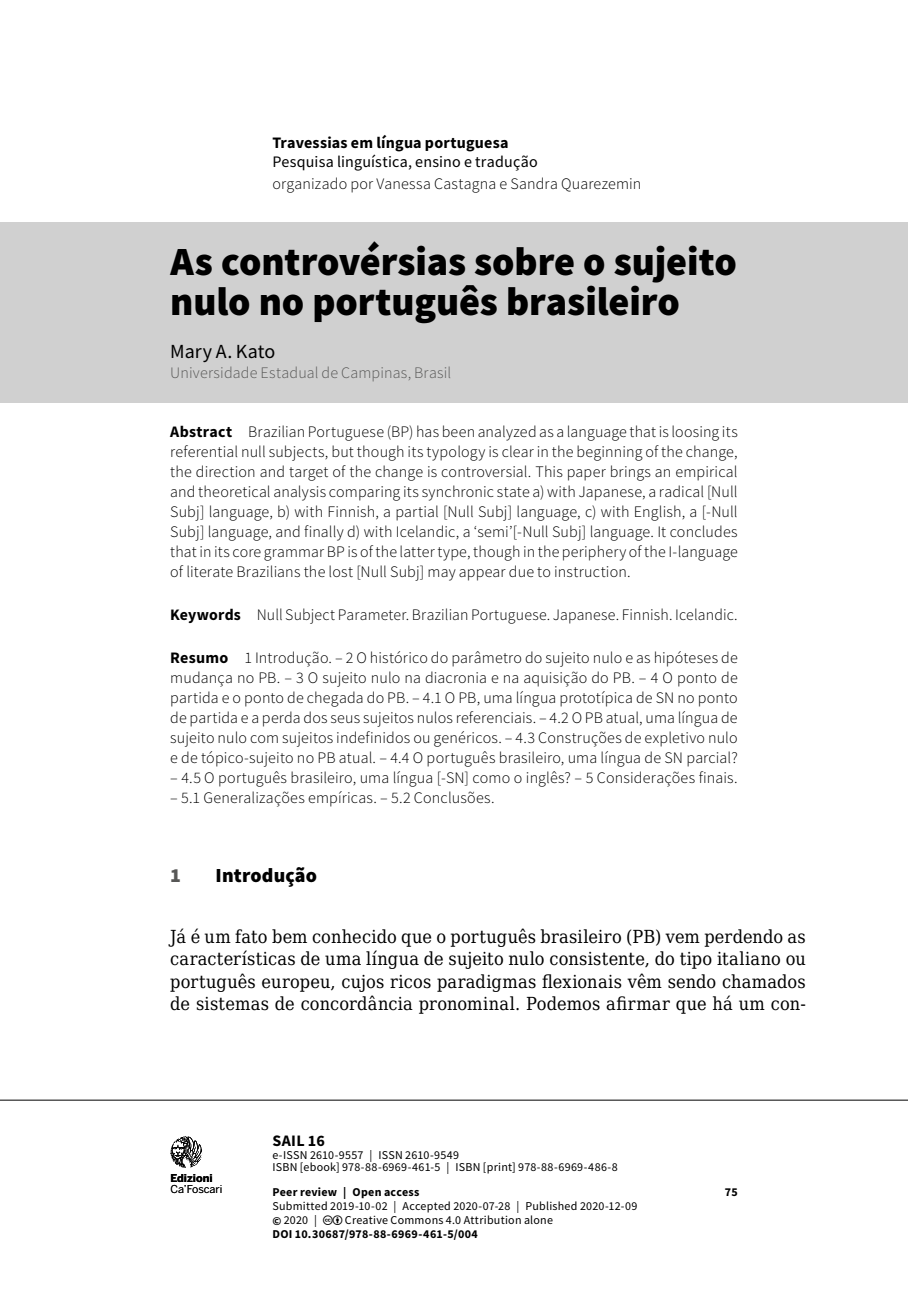
<style>
.page{position:relative;width:908px;height:1304px;background:#fff}
.page>*{position:absolute;margin:0;border:0;box-sizing:border-box;transform-origin:0 0}
._9101-ecf-titolo-sag{font:900 40px/40px "Source Sans Pro";color:#000}
._9103-ecf-autore-sag{font:20px "Source Sans Pro";color:#000}
.t1{font:900 20px "Source Sans Pro";letter-spacing:.01em;color:#000}
.t2{font:900 20px "Source Sans Pro";color:#575756}
._031-ecf-para-1{font:18px/22.4px "DejaVu Serif Condensed";letter-spacing:.01em;color:#000;text-align:justify}
._9105-ecf-abstract{font:300 16px/20px "Source Sans Pro";letter-spacing:.01em;color:#000;text-align:justify}
._9106-ecf-sommario{font:300 16px/20px "Source Sans Pro";letter-spacing:.01em;color:#000;text-align:justify}
._9107-ecf-keywords{font:300 16px "Source Sans Pro";letter-spacing:.01em;color:#000}
._9104-ecf-autore-aff{font:300 16px "Source Sans Pro";letter-spacing:.01em;color:#575756}
.t3{font:16px "Source Sans Pro";letter-spacing:.01em;color:#000}
.t4{font:700 16px "Source Sans Pro";letter-spacing:.015em;color:#000}
.t5{font:12px/12.4px "Source Sans Pro";letter-spacing:.02em;color:#000}
.t6{font:700 12px "Source Sans Pro";letter-spacing:.025em;color:#000}
.t7{font:10.8px "Benton Sans";letter-spacing:-.01em;color:#000}
.t8{font:700 10.8px "Benton Sans";color:#000}
.s1{font-weight:700}
</style>
<div class="page">
<hr style="left:0;top:1100px;width:907px;height:1px;background:#000">
<svg style="left:170px;top:1136px;width:32px;height:32px"></svg>
<div style="left:0;top:223px;width:907px;height:180px;background:#d0d0d0"></div>
<p class="t4" style="left:272px;top:132px;width:237px">Travessias em língua portuguesa</p>
<p class="t3" style="left:272px;top:152px;width:267px">Pesquisa linguística, ensino e tradução</p>
<p class="_9105-ecf-abstract" style="left:272px;top:174px;width:370px">organizado por Vanessa Castagna e Sandra Quarezemin</p>
<p class="_9101-ecf-titolo-sag" style="left:170px;top:241px;width:568px">As controvérsias sobre o sujeito nulo no português brasileiro</p>
<p class="_9103-ecf-autore-sag" style="left:170px;top:339px;width:106px">Mary A. Kato</p>
<p class="_9104-ecf-autore-aff" style="left:170px;top:363px;width:282px">Universidade Estadual de Campinas, Brasil</p>
<p class="_9105-ecf-abstract" style="left:170px;top:422px;width:569px"><span class="s1">Abstract</span> Brazilian Portuguese (BP) has been analyzed as a language that is loosing its referential null subjects, but though its typology is clear in the beginning of the change, the direction and target of the change is controversial. This paper brings an empirical and theoretical analysis comparing its synchronic state a) with Japanese, a radical [Null Subj] language, b) with Finnish, a partial [Null Subj] language, c) with English, a [-Null Subj] language, and finally d) with Icelandic, a ‘semi’[-Null Subj] language. It concludes that in its core grammar BP is of the latter type, though in the periphery of the I-language of literate Brazilians the lost [Null Subj] may appear due to instruction.</p>
<p class="_9107-ecf-keywords" style="left:170px;top:605px;width:568px"><span class="s1">Keywords</span> Null Subject Parameter. Brazilian Portuguese. Japanese. Finnish. Icelandic.</p>
<p class="_9106-ecf-sommario" style="left:170px;top:647px;width:568px"><span class="s1">Resumo</span> 1 Introdução. – 2 O histórico do parâmetro do sujeito nulo e as hipóteses de mudança no PB. – 3 O sujeito nulo na diacronia e na aquisição do PB. – 4 O ponto de partida e o ponto de chegada do PB. – 4.1 O PB, uma língua prototípica de SN no ponto de partida e a perda dos seus sujeitos nulos referenciais. – 4.2 O PB atual, uma língua de sujeito nulo com sujeitos indefinidos ou genéricos. – 4.3 Construções de expletivo nulo e de tópico-sujeito no PB atual. – 4.4 O português brasileiro, uma língua de SN parcial?</p>
<p class="_9106-ecf-sommario" style="left:170px;top:767px;width:568px">– 4.5 O português brasileiro, uma língua [-SN] como o inglês? – 5 Considerações finais.</p>
<p class="_9106-ecf-sommario" style="left:170px;top:787px;width:326px">– 5.1 Generalizações empíricas. – 5.2 Conclusões.</p>
<p class="t2" style="left:170px;top:862px;width:12px">1</p>
<p class="t1" style="left:215px;top:862px;width:103px">Introdução</p>
<p class="_031-ecf-para-1" style="left:170px;top:925px;width:636px">Já é um fato bem conhecido que o português brasileiro (PB) vem perdendo as características de uma língua de sujeito nulo consistente, do tipo italiano ou português europeu, cujos ricos paradigmas flexionais vêm sendo chamados de sistemas de concordância pronominal. Podemos afirmar que há um con-</p>
<p class="t8" style="left:170px;top:1171px;width:44px">Edizioni</p>
<p class="t7" style="left:170px;top:1183px;width:53px">Ca’Foscari</p>
<p class="t4" style="left:272px;top:1130px;width:54px">SAIL 16</p>
<p class="t5" style="left:272px;top:1149px;width:347px">e-ISSN 2610-9557 | ISSN 2610-9549<br>ISBN [ebook] 978-88-6969-461-5 | ISBN [print] 978-88-6969-486-8</p>
<p class="t6" style="left:272px;top:1184px;width:149px">Peer review | Open access</p>
<p class="t6" style="left:724px;top:1184px;width:14px">75</p>
<p class="t5" style="left:272px;top:1199px;width:366px;line-height:14.2px">Submitted 2019-10-02 | Accepted 2020-07-28 | Published 2020-12-09 <span class="s1">©</span> 2020 |</p>
<p class="t5" style="left:345px;top:1214px;width:209px">Creative Commons 4.0 Attribution alone</p>
<p class="t6" style="left:272px;top:1226px;width:207px">DOI 10.30687/978-88-6969-461-5/004</p>
</div>
